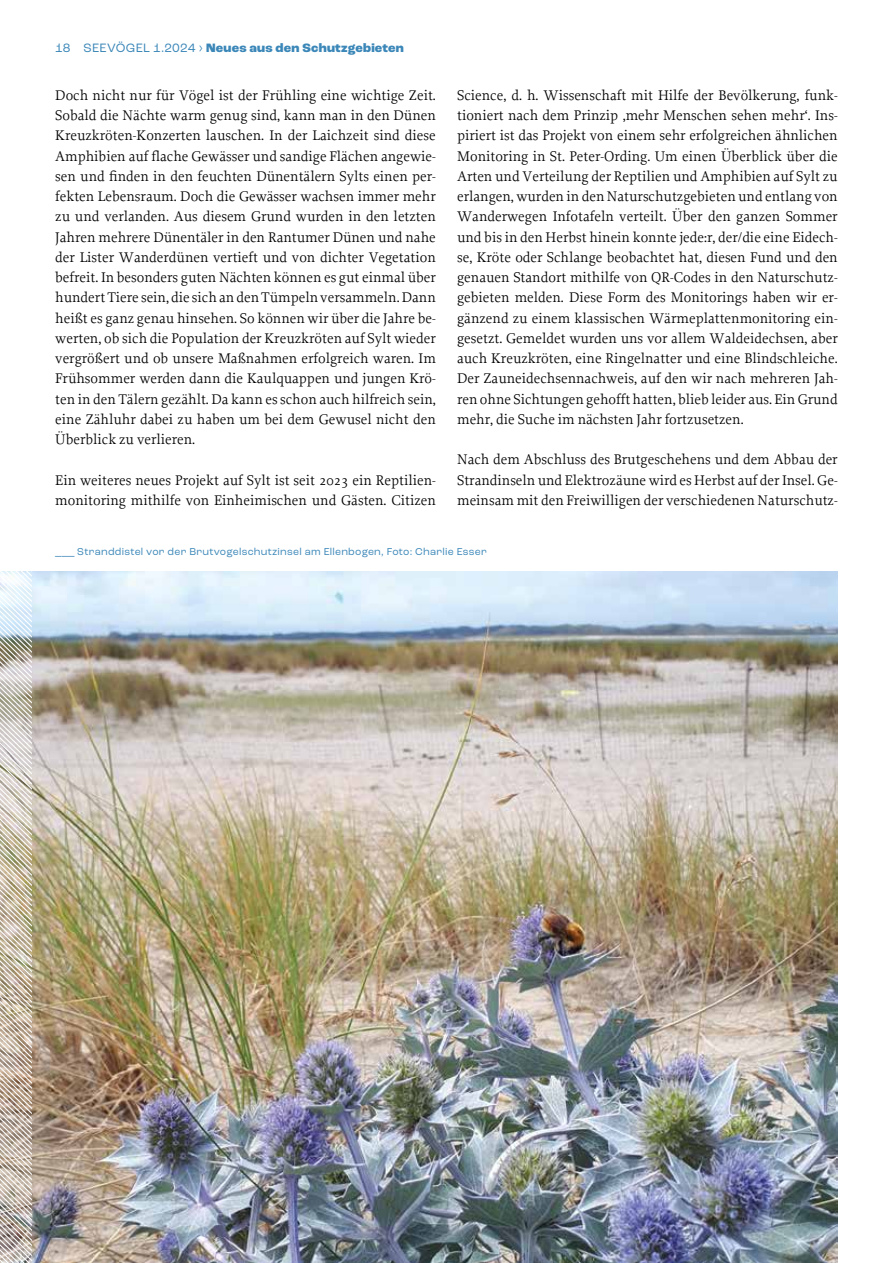
<style>
.page{position:relative;width:893px;height:1263px;background:#fff}
.page>*{position:absolute;margin:0;border:0;box-sizing:border-box;transform-origin:0 0}
.t1{font:14.7px/20.2px "Proforma";color:#000;text-align:justify}
.t2{font:800 12.75px "Roc Grotesk";letter-spacing:.025em;color:#3b87b8}
.t3{font:10.5px "Roc Grotesk";letter-spacing:.025em;color:#3b87b8}
.s1{font-weight:400}
.s2{font-weight:500}
</style>
<div class="page">
<img style="left:32px;top:571px;width:806px;height:692px">
<img style="left:0;top:571px;width:32px;height:692px">
<p class="t2" style="left:55px;top:40px;width:350px"><span class="s1">18 SEEVÖGEL 1.2024 ›</span> Neues aus den Schutzgebieten</p>
<p class="t1" style="left:55px;top:85px;width:382px">Doch nicht nur für Vögel ist der Frühling eine wichtige Zeit.<br>Sobald die Nächte warm genug sind, kann man in den Dünen Kreuzkröten-Konzerten lauschen. In der Laichzeit sind diese Amphibien auf flache Gewässer und sandige Flächen angewie&shy;sen und finden in den feuchten Dünentälern Sylts einen per&shy;fekten Lebensraum. Doch die Gewässer wachsen immer mehr zu und verlanden. Aus diesem Grund wurden in den letzten Jahren mehrere Dünentäler in den Rantumer Dünen und nahe der Lister Wanderdünen vertieft und von dichter Vegetation befreit. In besonders guten Nächten können es gut einmal über hundert Tiere sein, die sich an den Tümpeln versammeln. Dann heißt es ganz genau hinsehen. So können wir über die Jahre be&shy;werten, ob sich die Population der Kreuzkröten auf Sylt wieder vergrößert und ob unsere Maßnahmen erfolgreich waren. Im Frühsommer werden dann die Kaulquappen und jungen Krö&shy;ten in den Tälern gezählt. Da kann es schon auch hilfreich sein, eine Zähluhr dabei zu haben um bei dem Gewusel nicht den Überblick zu verlieren.</p>
<p class="t1" style="left:55px;top:470px;width:382px">Ein weiteres neues Projekt auf Sylt ist seit 2023 ein Reptilien&shy;monitoring mithilfe von Einheimischen und Gästen. Citizen</p>
<p class="t1" style="left:457px;top:85px;width:382px">Science, d. h. Wissenschaft mit Hilfe der Bevölkerung, funk&shy;tioniert nach dem Prinzip ‚mehr Menschen sehen mehr‘. Ins&shy;piriert ist das Projekt von einem sehr erfolgreichen ähnlichen Monitoring in St. Peter-Ording. Um einen Überblick über die Arten und Verteilung der Reptilien und Amphibien auf Sylt zu erlangen, wurden in den Naturschutzgebieten und entlang von Wanderwegen Infotafeln verteilt. Über den ganzen Sommer und bis in den Herbst hinein konnte jede:r, der/die eine Eidech&shy;se, Kröte oder Schlange beobachtet hat, diesen Fund und den genauen Standort mithilfe von QR-Codes in den Naturschutz&shy;gebieten melden. Diese Form des Monitorings haben wir er&shy;gänzend zu einem klassischen Wärmeplattenmonitoring ein&shy;gesetzt. Gemeldet wurden uns vor allem Waldeidechsen, aber auch Kreuzkröten, eine Ringelnatter und eine Blindschleiche.<br>Der Zauneidechsennachweis, auf den wir nach mehreren Jah&shy;ren ohne Sichtungen gehofft hatten, blieb leider aus. Ein Grund mehr, die Suche im nächsten Jahr fortzusetzen.</p>
<p class="t1" style="left:457px;top:449px;width:382px">Nach dem Abschluss des Brutgeschehens und dem Abbau der Strandinseln und Elektrozäune wird es Herbst auf der Insel. Ge&shy;meinsam mit den Freiwilligen der verschiedenen Naturschutz-</p>
<p class="t3" style="left:55px;top:545px;width:433px"><span class="s2">___</span> Stranddistel vor der Brutvogelschutzinsel am Ellenbogen, Foto: Charlie Esser</p>
</div>
